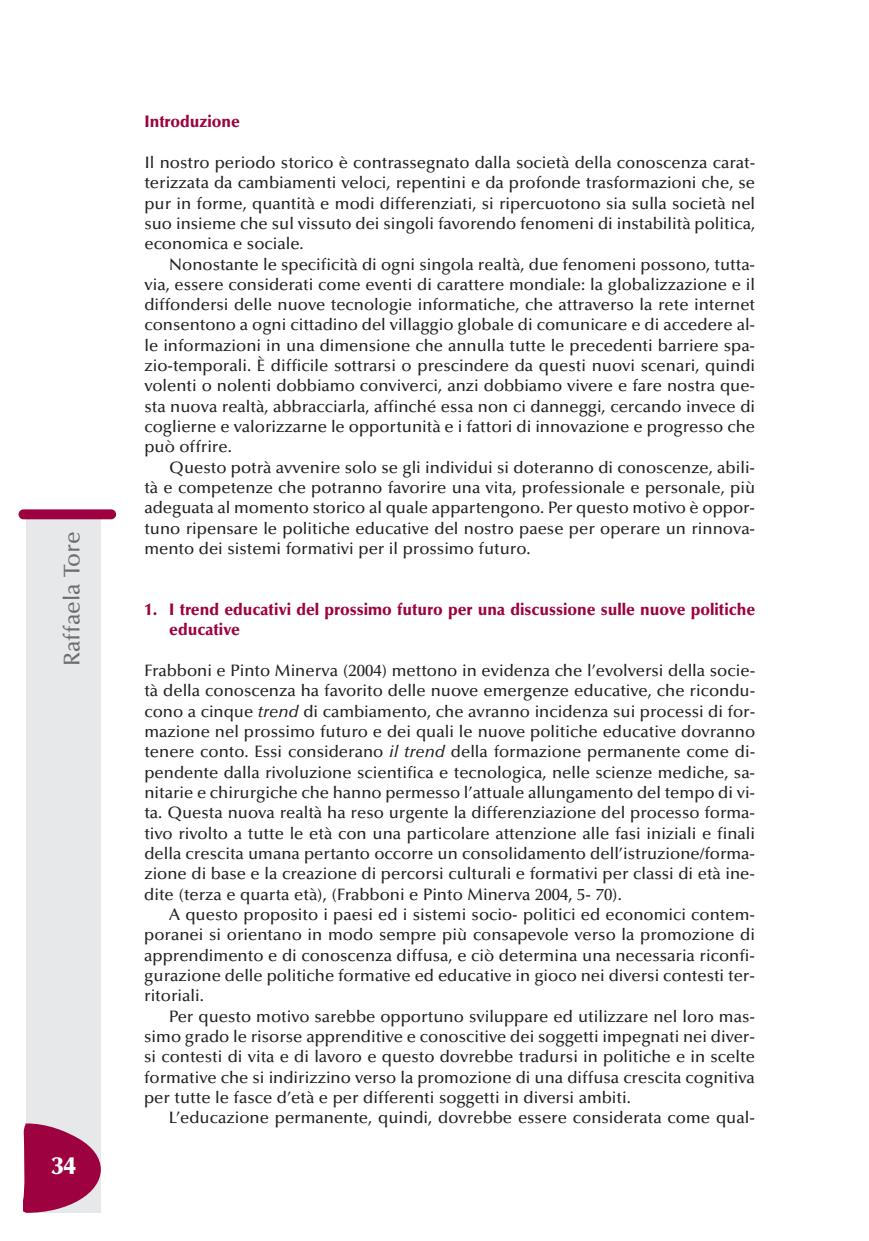
<style>
.page{position:relative;width:869px;height:1241px;background:#fff}
.page>*{position:absolute;margin:0;border:0;box-sizing:border-box;transform-origin:0 0}
.t1{font:900 24.5px "Optima";color:#fff}
.t2{font:500 22.75px "Optima";color:#6c6d70}
.t3{font:500 16.62px/20.3px "Optima";color:#231f20;text-align:justify}
.t4{font:900 16.62px/20.3px "Optima";color:#9d0140;scale:.95 1}
.s1{font-style:italic}
</style>
<div class="page">
<div style="left:27px;top:517px;width:74px;height:695px;background:#e7e8e9"></div>
<div style="left:19px;top:509px;width:97px;height:10px;background:#9d0140;border-radius:5px"></div>
<svg style="left:23px;top:1122px;width:78px;height:90px"></svg>
<h2 class="t2" style="left:63px;top:665px;width:136px;rotate:-90deg">Raffaela Tore</h2>
<h1 class="t1" style="left:52px;top:1155px;width:26px">34</h1>
<p class="t4" style="left:144px;top:113px;width:102px">Introduzione</p>
<p class="t3" style="left:144px;top:154px;width:612px">Il nostro periodo storico è contrassegnato dalla società della conoscenza carat&shy;terizzata da cambiamenti veloci, repentini e da profonde trasformazioni che, se pur in forme, quantità e modi differenziati, si ripercuotono sia sulla società nel suo insieme che sul vissuto dei singoli favorendo fenomeni di instabilità politica, economica e sociale.</p>
<p class="t3" style="left:144px;top:255px;width:612px;text-indent:25px">Nonostante le specificità di ogni singola realtà, due fenomeni possono, tutta&shy;via, essere considerati come eventi di carattere mondiale: la globalizzazione e il diffondersi delle nuove tecnologie informatiche, che attraverso la rete internet consentono a ogni cittadino del villaggio globale di comunicare e di accedere al&shy;le informazioni in una dimensione che annulla tutte le precedenti barriere spa&shy;zio-temporali. È difficile sottrarsi o prescindere da questi nuovi scenari, quindi volenti o nolenti dobbiamo conviverci, anzi dobbiamo vivere e fare nostra que&shy;sta nuova realtà, abbracciarla, affinché essa non ci danneggi, cercando invece di coglierne e valorizzarne le opportunità e i fattori di innovazione e progresso che può offrire.</p>
<p class="t3" style="left:144px;top:458px;width:612px;text-indent:25px">Questo potrà avvenire solo se gli individui si doteranno di conoscenze, abili&shy;tà e competenze che potranno favorire una vita, professionale e personale, più adeguata al momento storico al quale appartengono. Per questo motivo è oppor&shy;tuno ripensare le politiche educative del nostro paese per operare un rinnova&shy;mento dei sistemi formativi per il prossimo futuro.</p>
<p class="t4" style="left:169px;top:600px;width:618px;text-indent:-25px">1. I trend educativi del prossimo futuro per una discussione sulle nuove politiche educative</p>
<p class="t3" style="left:144px;top:661px;width:612px">Frabboni e Pinto Minerva (2004) mettono in evidenza che l’evolversi della socie&shy;tà della conoscenza ha favorito delle nuove emergenze educative, che ricondu&shy;cono a cinque <span class="s1">trend</span> di cambiamento, che avranno incidenza sui processi di for&shy;mazione nel prossimo futuro e dei quali le nuove politiche educative dovranno tenere conto. Essi considerano <span class="s1">il trend</span> della formazione permanente come di&shy;pendente dalla rivoluzione scientifica e tecnologica, nelle scienze mediche, sa&shy;nitarie e chirurgiche che hanno permesso l’attuale allungamento del tempo di vi&shy;ta. Questa nuova realtà ha reso urgente la differenziazione del processo forma&shy;tivo rivolto a tutte le età con una particolare attenzione alle fasi iniziali e finali della crescita umana pertanto occorre un consolidamento dell’istruzione/forma&shy;zione di base e la creazione di percorsi culturali e formativi per classi di età ine&shy;dite (terza e quarta età), (Frabboni e Pinto Minerva 2004, 5- 70).</p>
<p class="t3" style="left:144px;top:905px;width:612px;text-indent:25px">A questo proposito i paesi ed i sistemi socio- politici ed economici contem&shy;poranei si orientano in modo sempre più consapevole verso la promozione di apprendimento e di conoscenza diffusa, e ciò determina una necessaria riconfi&shy;gurazione delle politiche formative ed educative in gioco nei diversi contesti ter&shy;ritoriali.</p>
<p class="t3" style="left:144px;top:1007px;width:612px;text-indent:25px">Per questo motivo sarebbe opportuno sviluppare ed utilizzare nel loro mas&shy;simo grado le risorse apprenditive e conoscitive dei soggetti impegnati nei diver&shy;si contesti di vita e di lavoro e questo dovrebbe tradursi in politiche e in scelte formative che si indirizzino verso la promozione di una diffusa crescita cognitiva per tutte le fasce d’età e per differenti soggetti in diversi ambiti.</p>
<p class="t3" style="left:169px;top:1108px;width:587px">L’educazione permanente, quindi, dovrebbe essere considerata come qual-</p>
</div>
